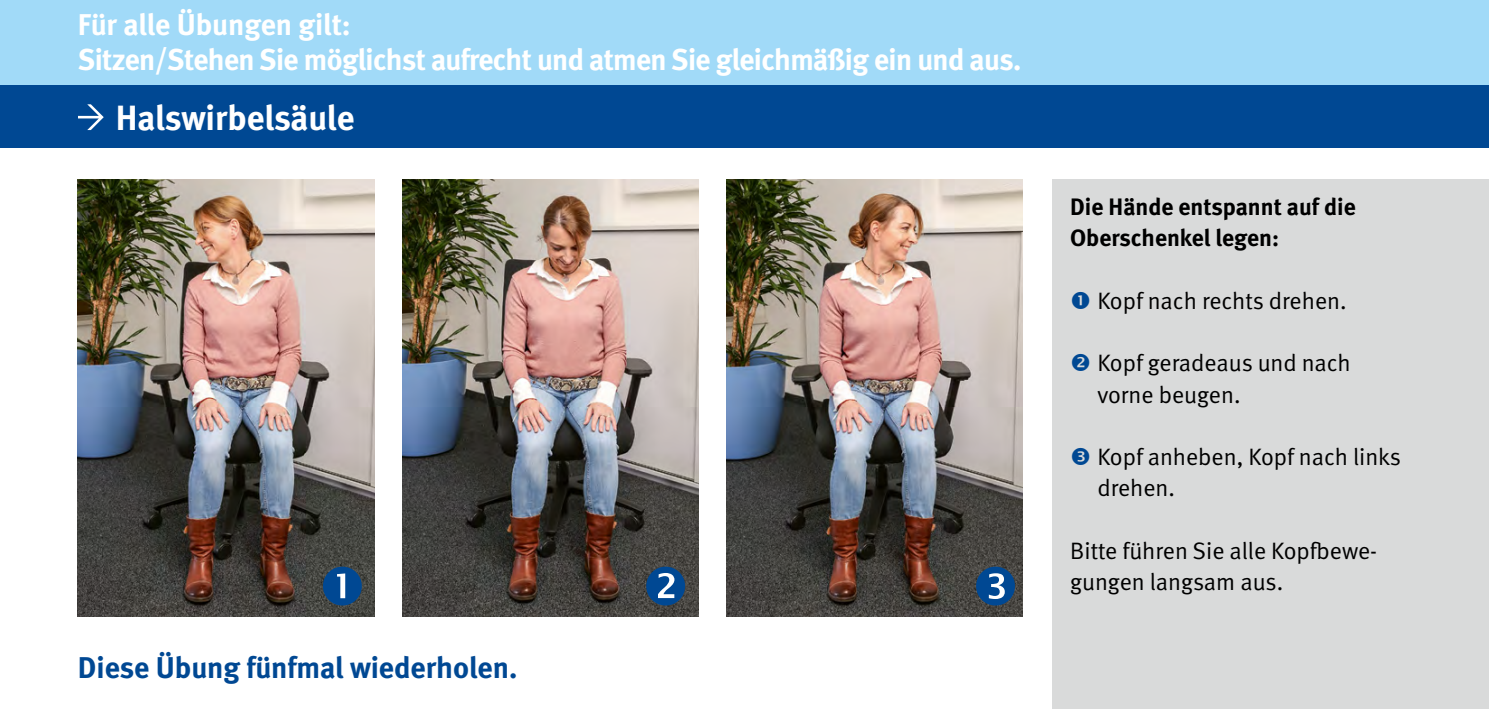
<style>
.page{position:relative;width:1489px;height:709px;background:#fff}
.page>*{position:absolute;margin:0;border:0;box-sizing:border-box;transform-origin:0 0}
.B_-_Unter-Übersch{font:700 35px "DGUV Meta";color:#fff}
.C_-_Unter-Übersch{font:700 30px/35px "DGUV Meta";letter-spacing:-.02em;color:#fff}
.Infotext_1__12pt{font:700 30px "DGUV Meta";color:#004893}
.Fließtext__9_5pt{font:23.75px/31.2px "DGUV Meta";color:#000}
.Fließtext__9_5pt-2{font:700 23.75px/31.2px "DGUV Meta";color:#000}
</style>
<div class="page">
<div style="left:0;top:0;width:1488px;height:114px;background:#a1daf8"></div>
<div style="left:0;top:85px;width:1488px;height:63px;background:#004893"></div>
<img style="left:78px;top:179px;width:296px;height:437px">
<img style="left:402px;top:179px;width:296px;height:437px">
<img style="left:726px;top:179px;width:296px;height:437px">
<div style="left:1052px;top:179px;width:436px;height:530px;background:#d9dada"></div>
<svg style="left:78px;top:104px;width:26px;height:26px"></svg>
<svg style="left:323px;top:566px;width:39px;height:39px"></svg>
<svg style="left:646px;top:566px;width:39px;height:39px"></svg>
<svg style="left:976px;top:566px;width:38px;height:39px"></svg>
<h1 class="C_-_Unter-Übersch" style="left:78px;top:8px;width:944px">Für alle Übungen gilt:<br>Sitzen/Stehen Sie möglichst aufrecht und atmen Sie gleichmäßig ein und aus.</h1>
<h1 class="B_-_Unter-Übersch" style="left:116px;top:97px;width:240px">Halswirbelsäule</h1>
<p class="Infotext_1__12pt" style="left:78px;top:649px;width:441px">Diese Übung fünfmal wiederholen.</p>
<p class="Fließtext__9_5pt-2" style="left:1070px;top:192px;width:287px">Die Hände entspannt auf die<br>Oberschenkel legen:</p>
<p class="Fließtext__9_5pt" style="left:1097px;top:285px;width:251px">Kopf nach rechts drehen.</p>
<p class="Fließtext__9_5pt" style="left:1097px;top:348px;width:255px">Kopf geradeaus und nach vorne beugen.</p>
<p class="Fließtext__9_5pt" style="left:1097px;top:442px;width:305px">Kopf anheben, Kopf nach links drehen.</p>
<p class="Fließtext__9_5pt" style="left:1070px;top:535px;width:308px">Bitte führen Sie alle Kopfbewe&shy;gungen langsam aus.</p>
</div>
